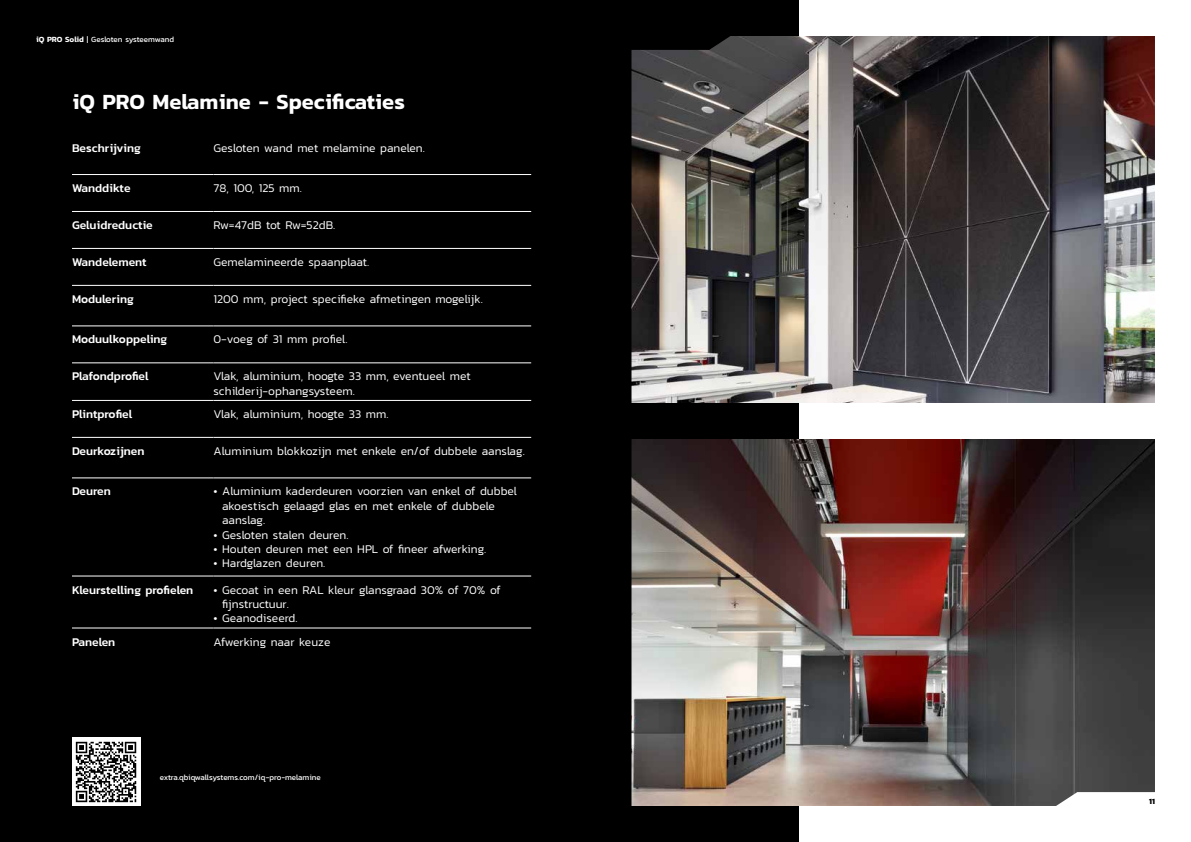
<style>
.page{position:relative;width:1191px;height:842px;background:#fff}
.page>*{position:absolute;margin:0;border:0;box-sizing:border-box;transform-origin:0 0}
.t1{font:600 22px "Kanit";color:#fff}
.t2{font:300 12px/14.4px "Kanit";color:#fff}
.t3{font:500 12px "Kanit";color:#fff}
.t4{font:8px "Kanit";color:#fff}
.t5{font:700 8px "Kanit";color:#000}
.s1{font-weight:600}
</style>
<div class="page">
<div style="left:0;top:0;width:798px;height:842px;background:#000"></div>
<img style="left:631px;top:439px;width:524px;height:367px">
<img style="left:631px;top:36px;width:524px;height:367px">
<hr style="left:72px;top:174px;width:141px;height:1px;background:#fff">
<hr style="left:213px;top:174px;width:318px;height:1px;background:#fff">
<hr style="left:72px;top:211px;width:141px;height:1px;background:#fff">
<hr style="left:213px;top:211px;width:318px;height:1px;background:#fff">
<hr style="left:72px;top:248px;width:141px;height:1px;background:#fff">
<hr style="left:213px;top:248px;width:318px;height:1px;background:#fff">
<hr style="left:72px;top:285px;width:141px;height:1px;background:#fff">
<hr style="left:213px;top:285px;width:318px;height:1px;background:#fff">
<hr style="left:72px;top:326px;width:141px;height:1px;background:#fff">
<hr style="left:213px;top:326px;width:318px;height:1px;background:#fff">
<hr style="left:72px;top:363px;width:141px;height:1px;background:#fff">
<hr style="left:213px;top:363px;width:318px;height:1px;background:#fff">
<hr style="left:72px;top:400px;width:141px;height:1px;background:#fff">
<hr style="left:213px;top:400px;width:318px;height:1px;background:#fff">
<hr style="left:72px;top:437px;width:141px;height:1px;background:#fff">
<hr style="left:213px;top:437px;width:318px;height:1px;background:#fff">
<hr style="left:72px;top:478px;width:141px;height:1px;background:#fff">
<hr style="left:213px;top:478px;width:318px;height:1px;background:#fff">
<hr style="left:72px;top:576px;width:141px;height:1px;background:#fff">
<hr style="left:213px;top:576px;width:318px;height:1px;background:#fff">
<hr style="left:72px;top:628px;width:141px;height:1px;background:#fff">
<hr style="left:213px;top:628px;width:318px;height:1px;background:#fff">
<svg style="left:72px;top:738px;width:68px;height:68px"></svg>
<svg style="left:76px;top:742px;width:60px;height:60px"></svg>
<p class="t4" style="left:36px;top:34px;width:140px"><span class="s1">iQ PRO Solid</span> | Gesloten systeemwand</p>
<h1 class="t1" style="left:72px;top:85px;width:334px">iQ PRO Melamine - Specificaties</h1>
<p class="t3" style="left:72px;top:138px;width:70px">Beschrijving</p>
<p class="t2" style="left:213px;top:140px;width:213px">Gesloten wand met melamine panelen.</p>
<p class="t3" style="left:72px;top:179px;width:60px">Wanddikte</p>
<p class="t2" style="left:213px;top:181px;width:90px">78, 100, 125 mm.</p>
<p class="t3" style="left:72px;top:216px;width:82px">Geluidreductie</p>
<p class="t2" style="left:213px;top:218px;width:123px">Rw=47dB tot Rw=52dB.</p>
<p class="t3" style="left:72px;top:253px;width:76px">Wandelement</p>
<p class="t2" style="left:213px;top:255px;width:157px">Gemelamineerde spaanplaat.</p>
<p class="t3" style="left:72px;top:290px;width:63px">Modulering</p>
<p class="t2" style="left:213px;top:291px;width:271px">1200 mm, project specifieke afmetingen mogelijk.</p>
<p class="t3" style="left:72px;top:330px;width:97px">Moduulkoppeling</p>
<p class="t2" style="left:213px;top:332px;width:135px">0-voeg of 31 mm profiel.</p>
<p class="t3" style="left:72px;top:367px;width:78px">Plafondprofiel</p>
<p class="t2" style="left:213px;top:369px;width:259px">Vlak, aluminium, hoogte 33 mm, eventueel met schilderij-ophangsysteem.</p>
<p class="t3" style="left:72px;top:405px;width:62px">Plintprofiel</p>
<p class="t2" style="left:213px;top:407px;width:176px">Vlak, aluminium, hoogte 33 mm.</p>
<p class="t3" style="left:72px;top:442px;width:74px">Deurkozijnen</p>
<p class="t2" style="left:213px;top:443px;width:313px">Aluminium blokkozijn met enkele en/of dubbele aanslag.</p>
<p class="t3" style="left:72px;top:482px;width:40px">Deuren</p>
<p class="t2" style="left:222px;top:484px;width:296px;text-indent:-9px">• Aluminium kaderdeuren voorzien van enkel of dubbel akoestisch gelaagd glas en met enkele of dubbele aanslag.</p>
<p class="t2" style="left:213px;top:527px;width:136px">• Gesloten stalen deuren.</p>
<p class="t2" style="left:213px;top:542px;width:274px">• Houten deuren met een HPL of fineer afwerking.</p>
<p class="t2" style="left:213px;top:556px;width:113px">• Hardglazen deuren.</p>
<p class="t3" style="left:72px;top:580px;width:123px">Kleurstelling profielen</p>
<p class="t2" style="left:222px;top:582px;width:280px;text-indent:-9px">• Gecoat in een RAL kleur glansgraad 30% of 70% of fijnstructuur.</p>
<p class="t2" style="left:213px;top:611px;width:85px">• Geanodiseerd.</p>
<p class="t3" style="left:72px;top:632px;width:45px">Panelen</p>
<p class="t2" style="left:213px;top:634px;width:118px">Afwerking naar keuze</p>
<p class="t4" style="left:160px;top:772px;width:162px">extra.qbiqwallsystems.com/iq-pro-melamine</p>
<p class="t5" style="left:1149px;top:795px;width:7px">11</p>
</div>
